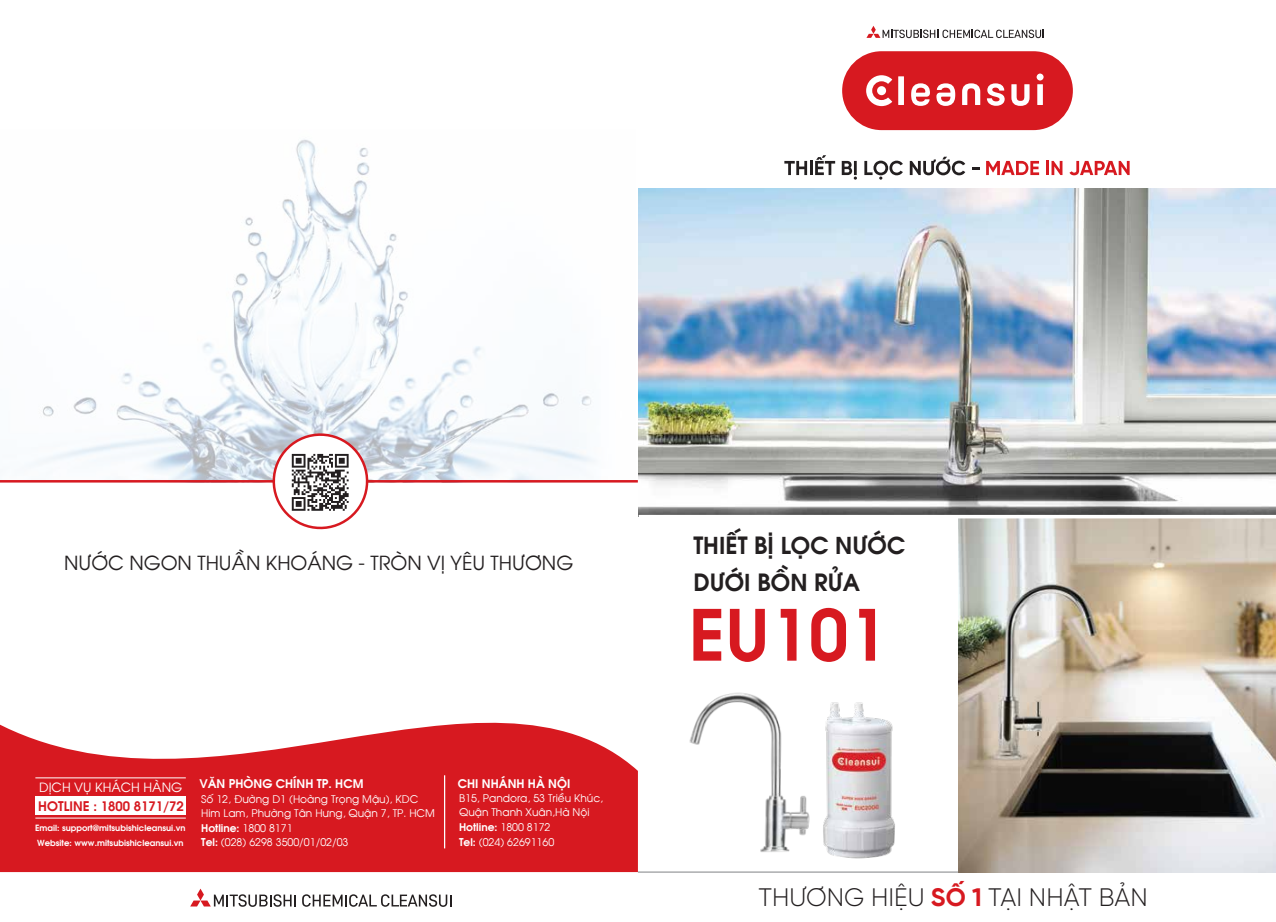
<style>
.page{position:relative;width:1276px;height:922px;background:#fff}
.page>*{position:absolute;margin:0;border:0;box-sizing:border-box;transform-origin:0 0}
.t1{font:300 25.25px "SVN Gilroy";color:#231f20}
.t2{font:23.38px/37.5px "SVN Avobold";color:#231f20}
.t3{font:19.38px "SVN Avo";color:#231f20}
.t4{font:13.12px "SVN Avobold";color:#d71920}
.t5{font:12.75px "SVN Avo";color:#fff}
.t6{font:11.88px "SVN Avobold";color:#fff}
.t7{font:10.62px/14.6px "SVN Avo";color:#fff}
.t8{font:10.62px "SVN Avobold";color:#fff}
.t9{font:8.5px/14.8px "SVN Avobold";color:#fff}
.s1{font-family:"SVN Avo"}
.s2{font-family:"SVN Avobold"}
.s3{font-weight:700;color:#d71920}
</style>
<div class="page">
<img style="left:29px;top:139px;width:566px;height:341px">
<hr style="left:0;top:480px;width:638px;height:2px;background:#d71920">
<svg style="left:264px;top:425px;width:109px;height:105px"></svg>
<svg style="left:302px;top:894px;width:149px;height:12px"></svg>
<svg style="left:190px;top:888px;width:106px;height:18px"></svg>
<svg style="left:0;top:722px;width:638px;height:149px;background:#dc383e"></svg>
<div style="left:35px;top:796px;width:151px;height:18px;background:#fff"></div>
<hr style="left:35px;top:817px;width:151px;height:1px;background:#fff">
<hr style="left:35px;top:777px;width:151px;height:1px;background:#fff">
<hr style="left:444px;top:775px;width:1px;height:73px;background:#fff">
<svg style="left:693px;top:608px;width:28px;height:39px"></svg>
<svg style="left:730px;top:608px;width:35px;height:39px"></svg>
<svg style="left:780px;top:608px;width:16px;height:39px"></svg>
<svg style="left:811px;top:607px;width:35px;height:40px"></svg>
<svg style="left:859px;top:608px;width:16px;height:52px"></svg>
<img style="left:958px;top:518px;width:318px;height:353px">
<img style="left:638px;top:188px;width:638px;height:326px">
<hr style="left:638px;top:871px;width:320px;height:1px;background:#808285">
<svg style="left:638px;top:514px;width:638px;height:3px"></svg>
<img style="left:855px;top:702px;width:48px;height:171px">
<svg style="left:784px;top:161px;width:23px;height:14px"></svg>
<hr style="left:809px;top:161px;width:3px;height:14px;background:#231f20">
<svg style="left:815px;top:155px;width:20px;height:20px"></svg>
<svg style="left:841px;top:161px;width:16px;height:19px"></svg>
<svg style="left:864px;top:161px;width:39px;height:19px"></svg>
<svg style="left:909px;top:157px;width:56px;height:18px"></svg>
<svg style="left:972px;top:168px;width:7px;height:2px"></svg>
<svg style="left:986px;top:161px;width:53px;height:14px"></svg>
<hr style="left:1046px;top:161px;width:3px;height:14px;background:#d71920">
<svg style="left:1051px;top:161px;width:11px;height:14px"></svg>
<svg style="left:1069px;top:161px;width:60px;height:14px"></svg>
<div style="left:842px;top:51px;width:231px;height:79px;background:#d71920;border-radius:39px"></div>
<div style="left:1036px;top:73px;width:7px;height:7px;background:#fff;border-radius:50%"></div>
<svg style="left:987px;top:83px;width:17px;height:23px"></svg>
<svg style="left:898px;top:76px;width:6px;height:29px"></svg>
<svg style="left:866px;top:75px;width:26px;height:31px"></svg>
<svg style="left:936px;top:83px;width:19px;height:23px"></svg>
<svg style="left:911px;top:83px;width:19px;height:23px"></svg>
<svg style="left:1011px;top:84px;width:18px;height:22px"></svg>
<svg style="left:962px;top:83px;width:18px;height:22px"></svg>
<div style="left:1037px;top:84px;width:6px;height:21px;background:#fff"></div>
<svg style="left:866px;top:26px;width:178px;height:12px"></svg>
<img style="left:640px;top:647px;width:215px;height:226px">
<h3 class="t3" style="left:64px;top:548px;width:511px">NƯỚC NGON THUẦN KHOÁNG - TRÒN VỊ YÊU THƯƠNG</h3>
<p class="t5" style="left:39px;top:778px;width:145px">DỊCH VỤ KHÁCH HÀNG</p>
<p class="t4" style="left:38px;top:795px;width:147px">HOTLINE : 1800 8171/72</p>
<p class="t9" style="left:35px;top:819px;width:152px">Email: support@mitsubishicleansui.vn<br>Website: www.mitsubishicleansui.vn</p>
<p class="t6" style="left:199px;top:774px;width:166px">VĂN PHÒNG CHÍNH TP. HCM</p>
<p class="t7" style="left:201px;top:790px;width:235px">Số 12, Đường D1 (Hoàng Trọng Mậu), KDC<br>Him Lam, Phường Tân Hưng, Quận 7, TP. HCM</p>
<p class="t8" style="left:201px;top:819px;width:93px">Hotline: <span class="s1">1800 8171</span></p>
<p class="t7" style="left:201px;top:834px;width:149px"><span class="s2">Tel:</span> (028) 6298 3500/01/02/03</p>
<p class="t6" style="left:458px;top:774px;width:114px">CHI NHÁNH HÀ NỘI</p>
<p class="t7" style="left:459px;top:789px;width:146px">B15, Pandora, 53 Triều Khúc,<br>Quận Thanh Xuân,Hà Nội</p>
<p class="t8" style="left:459px;top:818px;width:93px">Hotline: <span class="s1">1800 8172</span></p>
<p class="t7" style="left:459px;top:833px;width:97px"><span class="s2">Tel:</span> (024) 62691160</p>
<h2 class="t2" style="left:693px;top:524px;width:213px">THIẾT BỊ LỌC NƯỚC<br>DƯỚI BỒN RỬA</h2>
<h1 class="t1" style="left:758px;top:879px;width:391px">THƯƠNG HIỆU <span class="s3">SỐ 1</span> TẠI NHẬT BẢN</h1>
</div>
